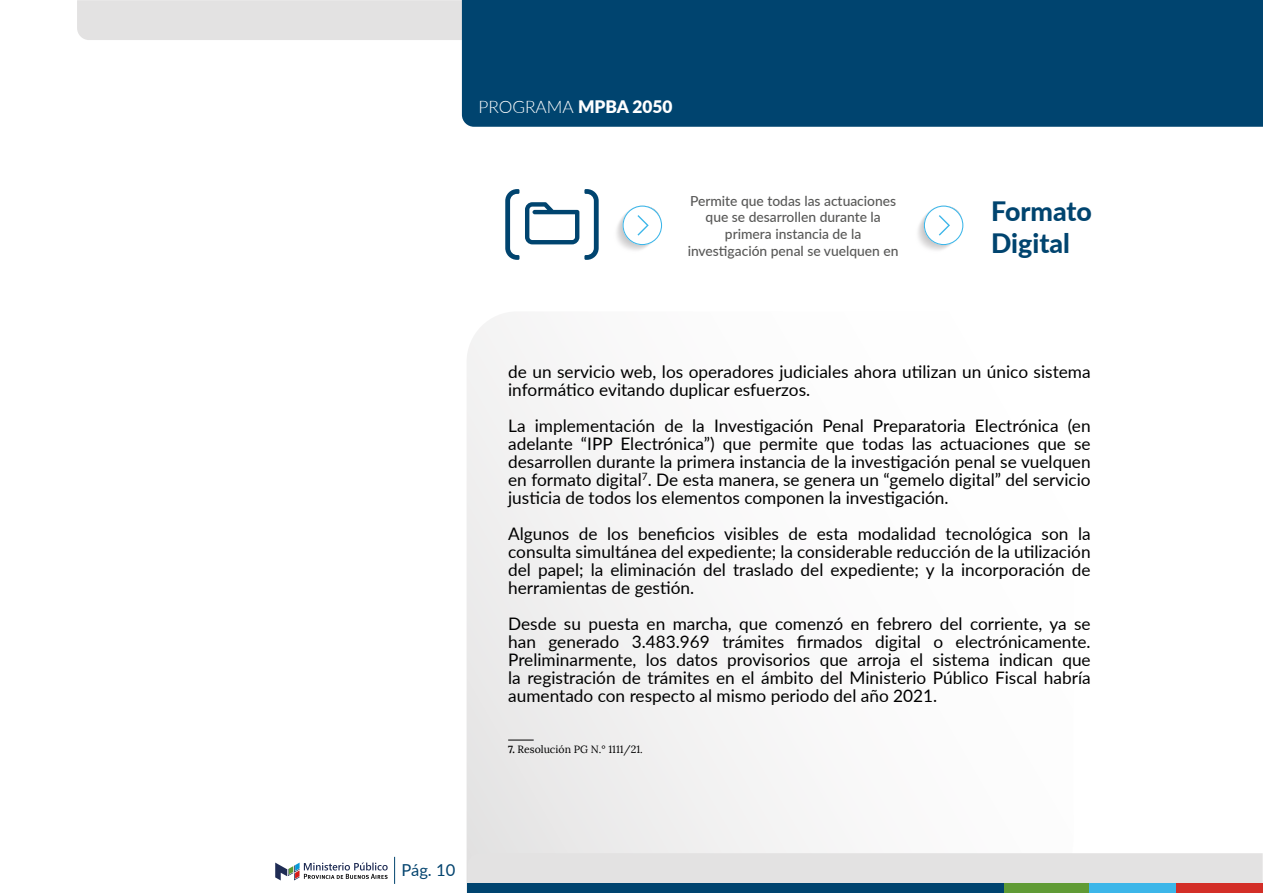
<style>
.page{position:relative;width:1263px;height:893px;background:#fff}
.page>*{position:absolute;margin:0;border:0;box-sizing:border-box;transform-origin:0 0}
.t1{font:800 26.7px/32.1px "Lato";color:#00446f}
.t2{font:17.25px/18px "Lato";color:#000;text-align:justify}
.t3{font:300 17.25px "Lato";color:#fff}
.t4{font:16.5px "Lato";color:#04446f}
.t5{font:500 13.8px/16.6px "Lato";color:#585857;text-align:center}
.t6{font:10.5px "Lora";color:#000}
.s1{font-weight:900}
.s2{font-weight:700}
</style>
<div class="page">
<svg style="left:275px;top:862px;width:113px;height:18px"></svg>
<svg style="left:394px;top:857px;width:1px;height:27px"></svg>
<svg style="left:467px;top:315px;width:344px;height:578px"></svg>
<div style="left:77px;top:0;width:385px;height:40px;background:#e3e2e2"></div>
<div style="left:462px;top:0;width:801px;height:127px;background:#00446f"></div>
<div style="left:468px;top:853px;width:795px;height:31px;background:#e3e2e2"></div>
<div style="left:1002px;top:884px;width:88px;height:9px;background:#609b35"></div>
<div style="left:1090px;top:884px;width:87px;height:9px;background:#3cb6e9"></div>
<div style="left:1177px;top:884px;width:86px;height:9px;background:#d32e27"></div>
<div style="left:468px;top:884px;width:536px;height:9px;background:#00446f"></div>
<svg style="left:505px;top:189px;width:14px;height:71px"></svg>
<svg style="left:525px;top:189px;width:74px;height:71px"></svg>
<svg style="left:616px;top:205px;width:46px;height:46px"></svg>
<svg style="left:918px;top:205px;width:45px;height:46px"></svg>
<svg style="left:508px;top:740px;width:26px;height:1px"></svg>
<p class="t3" style="left:478px;top:94px;width:196px">PROGRAMA <span class="s1">MPBA 2050</span></p>
<p class="t5" style="left:688px;top:192px;width:212px">Permite que todas las actuaciones que se desarrollen durante la primera instancia de la investigación penal se vuelquen en</p>
<h1 class="t1" style="left:991px;top:194px;width:102px">Formato<br>Digital</h1>
<p class="t2" style="left:508px;top:362px;width:584px">de un servicio web, los operadores judiciales ahora utilizan un único sistema informático evitando duplicar esfuerzos.</p>
<p class="t2" style="left:508px;top:416px;width:584px">La implementación de la Investigación Penal Preparatoria Electrónica (en adelante “IPP Electrónica”) que permite que todas las actuaciones que se desarrollen durante la primera instancia de la investigación penal se vuelquen en formato digital<sup>7</sup>. De esta manera, se genera un “gemelo digital” del servicio justicia de todos los elementos componen la investigación.</p>
<p class="t2" style="left:508px;top:524px;width:584px">Algunos de los beneficios visibles de esta modalidad tecnológica son la consulta simultánea del expediente; la considerable reducción de la utilización del papel; la eliminación del traslado del expediente; y la incorporación de herramientas de gestión.</p>
<p class="t2" style="left:508px;top:614px;width:584px">Desde su puesta en marcha, que comenzó en febrero del corriente, ya se han generado 3.483.969 trámites firmados digital o electrónicamente.<br>Preliminarmente, los datos provisorios que arroja el sistema indican que la registración de trámites en el ámbito del Ministerio Público Fiscal habría aumentado con respecto al mismo periodo del año 2021.</p>
<p class="t6" style="left:508px;top:742px;width:136px"><span class="s2">7.</span> Resolución PG N.° 1111/21.</p>
<p class="t4" style="left:402px;top:858px;width:55px">Pág. 10</p>
</div>
